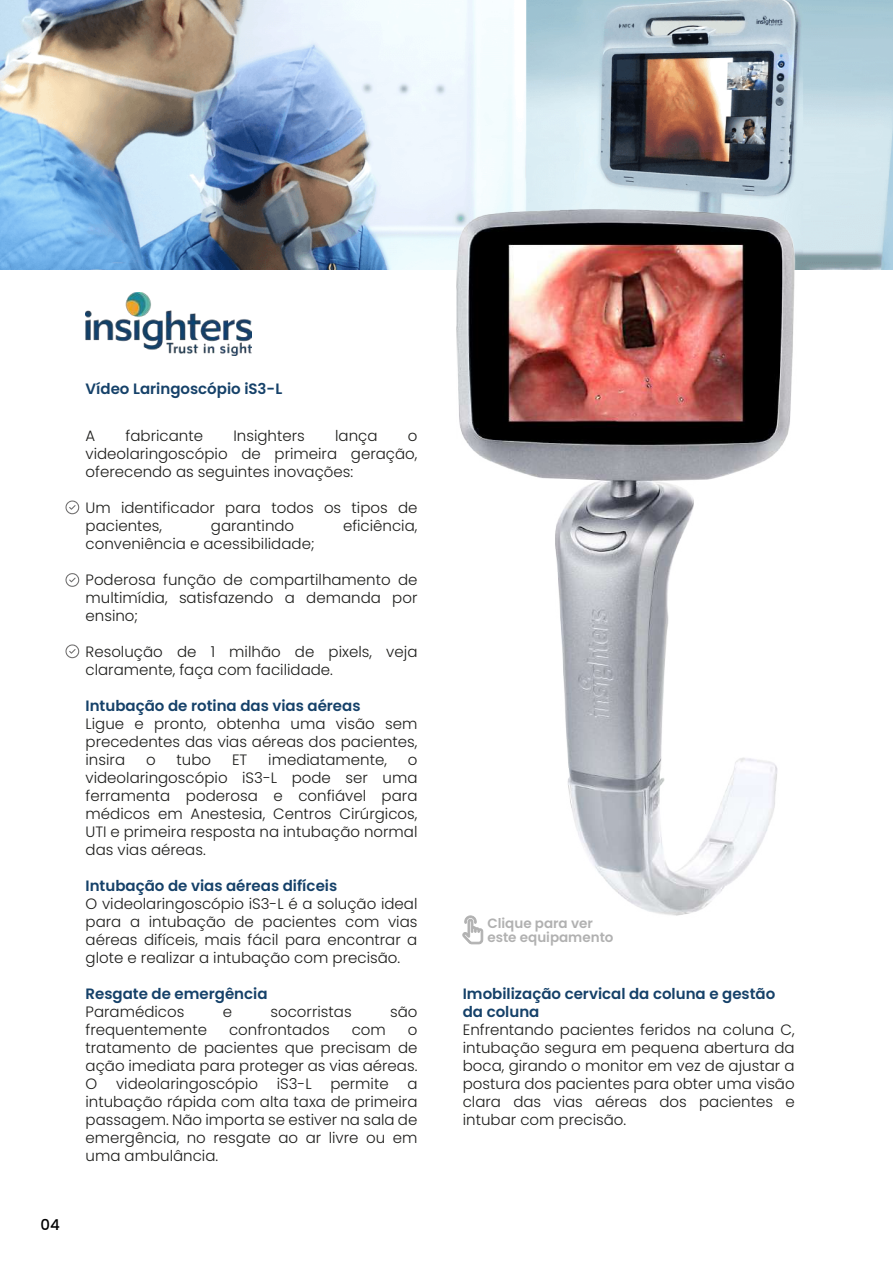
<style>
.page{position:relative;width:893px;height:1263px;background:#fff}
.page>*{position:absolute;margin:0;border:0;box-sizing:border-box;transform-origin:0 0}
.t1{font:300 15px/18px "Poppins";color:#1d1d1b;text-align:justify}
.t2{font:600 15px/18px "Poppins";color:#154169}
.t3{font:500 15px "Poppins";color:#000}
.t4{font:600 13.5px/13.5px "Poppins";color:#b1b1b1}
</style>
<div class="page">
<img style="left:0;top:0;width:893px;height:269px">
<img style="left:86px;top:293px;width:165px;height:63px">
<img style="left:457px;top:209px;width:344px;height:707px">
<svg style="left:65px;top:500px;width:14px;height:14px"></svg>
<svg style="left:65px;top:573px;width:14px;height:14px"></svg>
<svg style="left:65px;top:644px;width:14px;height:14px"></svg>
<svg style="left:462px;top:915px;width:21px;height:29px"></svg>
<p class="t3" style="left:41px;top:1216px;width:21px">04</p>
<p class="t2" style="left:86px;top:380px;width:198px">Vídeo Laringoscópio iS3-L</p>
<p class="t1" style="left:86px;top:426px;width:11px">A</p>
<p class="t1" style="left:126px;top:426px;width:79px">fabricante</p>
<p class="t1" style="left:233px;top:426px;width:73px">Insighters</p>
<p class="t1" style="left:335px;top:426px;width:44px">lança</p>
<p class="t1" style="left:86px;top:426px;width:333px;text-indent:322px">o videolaringoscópio de primeira geração, oferecendo as seguintes inovações:</p>
<p class="t1" style="left:86px;top:498px;width:333px">Um identificador para todos os tipos de pacientes,</p>
<p class="t1" style="left:211px;top:516px;width:85px">garantindo</p>
<p class="t1" style="left:343px;top:516px;width:76px">eficiência,</p>
<p class="t1" style="left:86px;top:534px;width:230px">conveniência e acessibilidade;</p>
<p class="t1" style="left:86px;top:570px;width:333px">Poderosa função de compartilhamento de multimídia, satisfazendo a demanda por ensino;</p>
<p class="t1" style="left:86px;top:642px;width:333px">Resolução de 1 milhão de pixels, veja claramente, faça com facilidade.</p>
<p class="t2" style="left:86px;top:696px;width:277px">Intubação de rotina das vias aéreas</p>
<p class="t1" style="left:86px;top:714px;width:333px">Ligue e pronto, obtenha uma visão sem precedentes das vias aéreas dos pacientes, insira</p>
<p class="t1" style="left:146px;top:750px;width:11px">o</p>
<p class="t1" style="left:177px;top:750px;width:36px">tubo</p>
<p class="t1" style="left:232px;top:750px;width:17px">ET</p>
<p class="t1" style="left:268px;top:750px;width:120px">imediatamente,</p>
<p class="t1" style="left:86px;top:750px;width:333px;text-indent:322px">o videolaringoscópio iS3-L pode ser uma ferramenta poderosa e confiável para médicos em Anestesia, Centros Cirúrgicos, UTI e primeira resposta na intubação normal das vias aéreas.</p>
<p class="t2" style="left:86px;top:876px;width:253px">Intubação de vias aéreas difíceis</p>
<p class="t1" style="left:86px;top:894px;width:333px">O videolaringoscópio iS3-L é a solução ideal para a intubação de pacientes com vias aéreas difíceis, mais fácil para encontrar a glote e realizar a intubação com precisão.</p>
<p class="t2" style="left:86px;top:984px;width:184px">Resgate de emergência</p>
<p class="t1" style="left:86px;top:1002px;width:100px">Paramédicos</p>
<p class="t1" style="left:223px;top:1002px;width:11px">e</p>
<p class="t1" style="left:270px;top:1002px;width:83px">socorristas</p>
<p class="t1" style="left:390px;top:1002px;width:29px">são</p>
<p class="t1" style="left:86px;top:1020px;width:123px">frequentemente</p>
<p class="t1" style="left:229px;top:1020px;width:102px">confrontados</p>
<p class="t1" style="left:352px;top:1020px;width:36px">com</p>
<p class="t1" style="left:86px;top:1020px;width:333px;text-indent:322px">o tratamento de pacientes que precisam de ação imediata para proteger as vias aéreas.<br>O videolaringoscópio iS3-L permite a intubação rápida com alta taxa de primeira passagem. Não importa se estiver na sala de emergência, no resgate ao ar livre ou em uma ambulância.</p>
<p class="t4" style="left:487px;top:917px;width:128px">Clique para ver este equipamento</p>
<p class="t2" style="left:463px;top:984px;width:314px">Imobilização cervical da coluna e gestão da coluna</p>
<p class="t1" style="left:463px;top:1020px;width:333px">Enfrentando pacientes feridos na coluna C, intubação segura em pequena abertura da boca, girando o monitor em vez de ajustar a postura dos pacientes para obter uma visão clara das vias aéreas dos pacientes e intubar com precisão.</p>
</div>
